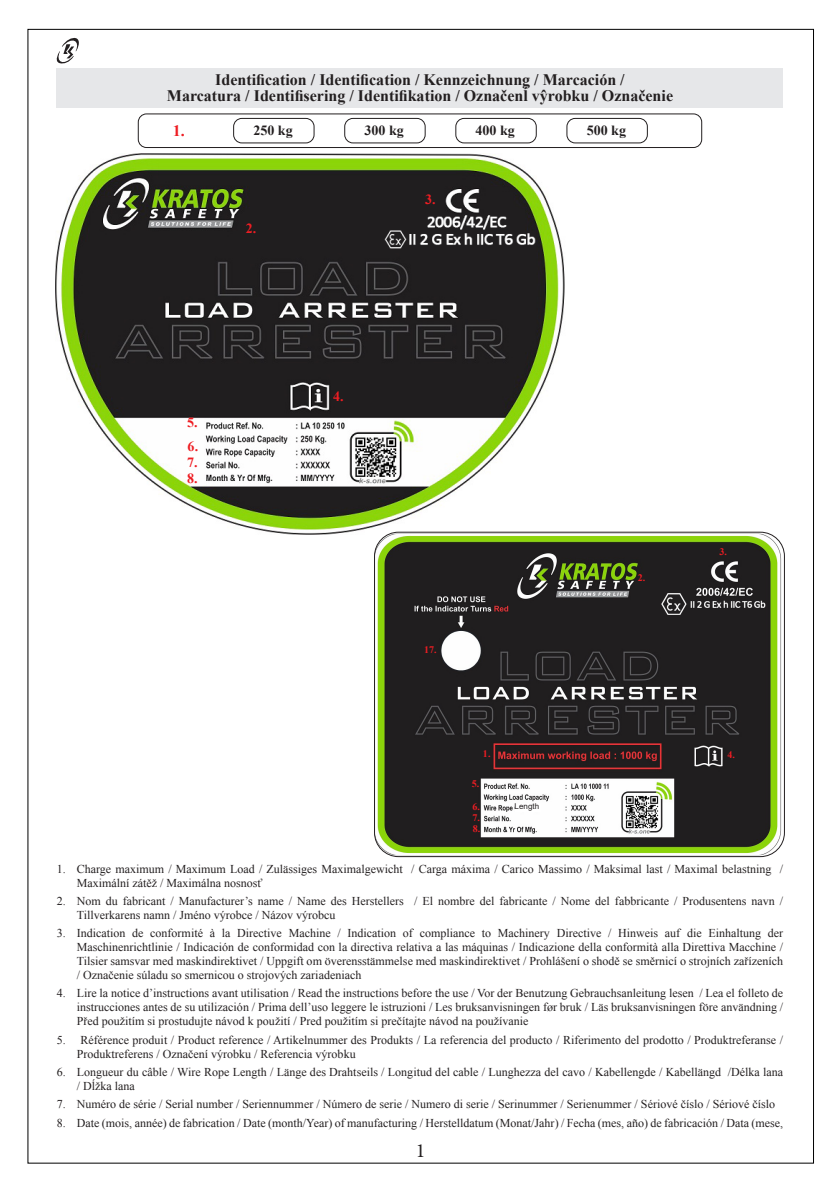
<style>
.page{position:relative;width:840px;height:1191px;background:#fff}
.page>*{position:absolute;margin:0;border:0;box-sizing:border-box;transform-origin:0 0}
.t1{font:20px "Minion Pro";color:#231f20}
.BODY_TEXT_BOLD{font:700 16px "Times New Roman";color:#231f20}
.t2{font:700 16px "Times New Roman";color:#ee1d23}
.t3{font:700 14px "Times New Roman";color:#231f20}
.t4{font:700 14px "Times New Roman";color:#ee1d23}
.t5{font:12px/14px "Times New Roman";color:#231f20}
.t6{font:700 10px "Times New Roman";color:#ee1d23}
.t7{font:8px "Arial";color:#231f20}
</style>
<div class="page">
<svg style="left:56px;top:37px;width:23px;height:27px"></svg>
<div style="left:57px;top:68px;width:725px;height:40px;background:#e6e7e9"></div>
<div style="left:138px;top:113px;width:563px;height:35px;border:1px solid #231f20;border-radius:8px"></div>
<div style="left:233px;top:118px;width:81px;height:25px;border:1px solid #231f20;border-radius:8px"></div>
<div style="left:455px;top:118px;width:81px;height:25px;border:1px solid #231f20;border-radius:8px"></div>
<div style="left:344px;top:118px;width:81px;height:25px;border:1px solid #231f20;border-radius:8px"></div>
<div style="left:566px;top:118px;width:81px;height:25px;border:1px solid #231f20;border-radius:8px"></div>
<img style="left:55px;top:153px;width:510px;height:381px">
<img style="left:374px;top:533px;width:410px;height:322px">
<div style="left:514px;top:803px;width:26px;height:8px;background:#fff"></div>
<p class="BODY_TEXT_BOLD" style="left:215px;top:69px;width:411px">Identification / Identification / Kennzeichnung / Marcación /</p>
<p class="BODY_TEXT_BOLD" style="left:167px;top:85px;width:507px">Marcatura / Identifisering / Identifikation / Označenĺ vŷrobku / Označenie</p>
<p class="t2" style="left:172px;top:120px;width:13px">1.</p>
<p class="t3" style="left:253px;top:121px;width:41px">250 kg</p>
<p class="t3" style="left:364px;top:121px;width:41px">300 kg</p>
<p class="t3" style="left:475px;top:121px;width:41px">400 kg</p>
<p class="t3" style="left:586px;top:121px;width:41px">500 kg</p>
<p class="t4" style="left:245px;top:219px;width:12px">2.</p>
<p class="t4" style="left:187px;top:412px;width:12px">5.</p>
<p class="t4" style="left:187px;top:437px;width:12px">6.</p>
<p class="t4" style="left:187px;top:453px;width:12px">7.</p>
<p class="t4" style="left:187px;top:469px;width:12px">8.</p>
<p class="t4" style="left:333px;top:386px;width:12px">4.</p>
<p class="t4" style="left:425px;top:189px;width:12px">3.</p>
<p class="t6" style="left:424px;top:643px;width:14px">17.</p>
<p class="t6" style="left:482px;top:747px;width:9px">1.</p>
<p class="t6" style="left:471px;top:776px;width:9px">5.</p>
<p class="t6" style="left:472px;top:800px;width:9px">6.</p>
<p class="t6" style="left:472px;top:810px;width:9px">7.</p>
<p class="t6" style="left:472px;top:821px;width:9px">8.</p>
<p class="t7" style="left:514px;top:801px;width:26px">Length</p>
<p class="t6" style="left:637px;top:571px;width:9px">2.</p>
<p class="t6" style="left:719px;top:545px;width:9px">3.</p>
<p class="t6" style="left:727px;top:748px;width:9px">4.</p>
<p class="t5" style="left:77px;top:861px;width:707px;text-indent:-20px">1. Charge maximum / Maximum Load / Zulässiges Maximalgewicht / Carga máxima / Carico Massimo / Maksimal last / Maximal belastning /<br>Maximální zátěž / Maximálna nosnosť</p>
<p class="t5" style="left:77px;top:893px;width:707px;text-indent:-20px">2. Nom du fabricant / Manufacturer’s name / Name des Herstellers / El nombre del fabricante / Nome del fabbricante / Produsentens navn /<br>Tillverkarens namn / Jméno výrobce / Názov výrobcu</p>
<p class="t5" style="left:77px;top:926px;width:707px;text-align:justify;text-indent:-20px">3. Indication de conformité à la Directive Machine / Indication of compliance to Machinery Directive / Hinweis auf die Einhaltung der Maschinenrichtlinie / Indicación de conformidad con la directiva relativa a las máquinas / Indicazione della conformità alla Direttiva Macchine / Tilsier samsvar med maskindirektivet / Uppgift om överensstämmelse med maskindirektivet / Prohlášení o shodě se směrnicí o strojních zařízeních / Označenie súladu so smernicou o strojových zariadeniach</p>
<p class="t5" style="left:77px;top:986px;width:707px;text-align:justify;text-indent:-20px">4. Lire la notice d’instructions avant utilisation / Read the instructions before the use / Vor der Benutzung Gebrauchsanleitung lesen / Lea el folleto de instrucciones antes de su utilización / Prima dell’uso leggere le istruzioni / Les bruksanvisningen før bruk / Läs bruksanvisningen före användning / Před použitím si prostudujte návod k použití / Pred použitím si prečítajte návod na používanie</p>
<p class="t5" style="left:77px;top:1032px;width:707px;text-indent:-20px">5. Référence produit / Product reference / Artikelnummer des Produkts / La referencia del producto / Riferimento del prodotto / Produktreferanse /<br>Produktreferens / Označení výrobku / Referencia výrobku</p>
<p class="t5" style="left:77px;top:1064px;width:707px;text-indent:-20px">6. Longueur du câble / Wire Rope Length / Länge des Drahtseils / Longitud del cable / Lunghezza del cavo / Kabellengde / Kabellängd /Délka lana / Dĺžka lana</p>
<p class="t5" style="left:57px;top:1097px;width:719px">7. Numéro de série / Serial number / Seriennummer / Número de serie / Numero di serie / Serinummer / Serienummer / Sériové číslo / Sériové číslo</p>
<p class="t5" style="left:57px;top:1115px;width:727px">8. Date (mois, année) de fabrication / Date (month/Year) of manufacturing / Herstelldatum (Monat/Jahr) / Fecha (mes, año) de fabricación / Data (mese,</p>
<h1 class="t1" style="left:415px;top:1137px;width:11px">1</h1>
</div>
